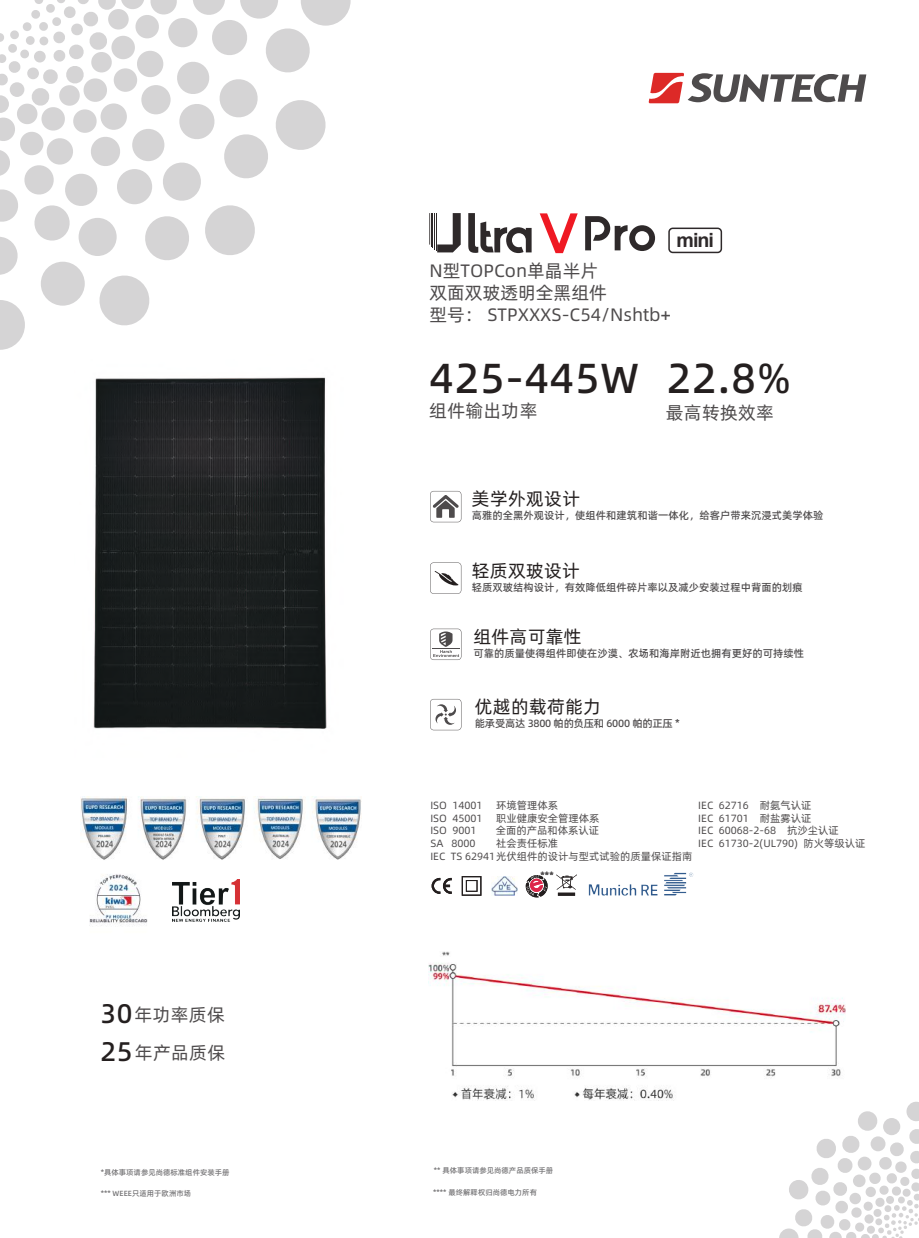
<style>
.page{position:relative;width:919px;height:1238px;background:#fff}
.page>*{position:absolute;margin:0;border:0;box-sizing:border-box;transform-origin:0 0}
.t1{font:42px "Alibaba Pu Hui Ti 2 65 Medium";letter-spacing:.02em;color:#241f1f}
.t2{font:700 19.65px "Arial";color:#2e292a}
.t3{font:18px/21.8px "Alibaba Pu Hui Ti 2 55 Regular";color:#4e4b4c}
.t4{font:18px "Alibaba Pu Hui Ti 2 55 Regular";letter-spacing:.02em;color:#241f1f}
.t5{font:18px/37.5px "Alibaba Pu Hui Ti 2 55 Regular";letter-spacing:.02em;color:#4e4b4c}
.t6{font:10.5px/12.6px "Alibaba Pu Hui Ti 2 55 Regular";color:#4e4b4c}
.t7{font:10.5px "Alibaba Pu Hui Ti 2 65 Medium";color:#4e4b4c}
.t8{font:10.5px "Alibaba Pu Hui Ti 2 65 Medium";letter-spacing:-.025em;color:#4e4b4c}
.t9{font:9.6px "Alibaba Pu Hui Ti 2 65 Medium";color:#4e4b4c}
.t10{font:7.5px "Alibaba Pu Hui Ti 2 65 Medium";color:#717072}
.s1{font-family:"Alibaba Pu Hui Ti 2 65 Medium";font-size:27px;color:#241f1f}
</style>
<div class="page">
<svg style="left:0;top:0;width:350px;height:350px"></svg>
<svg style="left:779px;top:1101px;width:139px;height:136px"></svg>
<svg style="left:648px;top:73px;width:218px;height:30px"></svg>
<img style="left:491px;top:876px;width:26px;height:19px">
<img style="left:588px;top:872px;width:106px;height:24px">
<svg style="left:430px;top:628px;width:31px;height:32px"></svg>
<svg style="left:430px;top:699px;width:31px;height:31px"></svg>
<svg style="left:430px;top:491px;width:31px;height:31px"></svg>
<svg style="left:585px;top:216px;width:70px;height:35px"></svg>
<svg style="left:539px;top:213px;width:38px;height:40px"></svg>
<hr style="left:435px;top:213px;width:1px;height:38px;background:#2e292a">
<hr style="left:434px;top:213px;width:1px;height:36px;background:#2e292a">
<hr style="left:432px;top:213px;width:1px;height:35px;background:#2e292a">
<hr style="left:431px;top:213px;width:1px;height:33px;background:#2e292a">
<svg style="left:429px;top:213px;width:1px;height:31px"></svg>
<svg style="left:468px;top:213px;width:63px;height:40px"></svg>
<svg style="left:437px;top:213px;width:23px;height:39px"></svg>
<div style="left:668px;top:227px;width:54px;height:26px;border:2px solid #2e292a;border-radius:4px"></div>
<svg style="left:431px;top:877px;width:20px;height:16px"></svg>
<svg style="left:461px;top:876px;width:20px;height:19px"></svg>
<svg style="left:525px;top:875px;width:22px;height:22px"></svg>
<svg style="left:556px;top:874px;width:21px;height:21px"></svg>
<svg style="left:430px;top:562px;width:31px;height:31px"></svg>
<img style="left:93px;top:377px;width:234px;height:352px">
<img style="left:173px;top:880px;width:66px;height:41px">
<img style="left:81px;top:796px;width:281px;height:64px">
<img style="left:89px;top:874px;width:59px;height:52px">
<img style="left:429px;top:951px;width:416px;height:149px">
<h3 class="t5" style="left:100px;top:995px;width:126px"><span class="s1">30</span>年功率质保<br><span class="s1">25</span>年产品质保</h3>
<p class="t10" style="left:101px;top:1166px;width:130px">*具体事项请参见尚德标准组件安装手册</p>
<p class="t10" style="left:101px;top:1187px;width:92px">*** WEEE只适用于欧洲市场</p>
<h2 class="t2" style="left:676px;top:227px;width:39px">mini</h2>
<h3 class="t3" style="left:429px;top:259px;width:242px">N型TOPCon单晶半片<br>双面双玻透明全黑组件<br>型号： STPXXXS-C54/Nshtb+</h3>
<h1 class="t1" style="left:429px;top:346px;width:363px">425-445W 22.8%</h1>
<h3 class="t3" style="left:429px;top:398px;width:110px">组件输出功率</h3>
<h3 class="t3" style="left:665px;top:400px;width:110px">最高转换效率</h3>
<h3 class="t4" style="left:472px;top:485px;width:110px">美学外观设计</h3>
<p class="t7" style="left:472px;top:507px;width:353px">高雅的全黑外观设计，使组件和建筑和谐一体化，给客户带来沉浸式美学体验</p>
<h3 class="t4" style="left:472px;top:557px;width:110px">轻质双玻设计</h3>
<p class="t7" style="left:472px;top:579px;width:332px">轻质双玻结构设计，有效降低组件碎片率以及减少安装过程中背面的划痕</p>
<h3 class="t4" style="left:473px;top:623px;width:110px">组件高可靠性</h3>
<p class="t7" style="left:473px;top:645px;width:332px">可靠的质量使得组件即使在沙漠、农场和海岸附近也拥有更好的可持续性</p>
<h3 class="t4" style="left:475px;top:693px;width:128px">优越的载荷能力</h3>
<p class="t8" style="left:475px;top:715px;width:206px">能承受高达 3800 帕的负压和 6000 帕的正压 *</p>
<p class="t6" style="left:430px;top:798px;width:54px">ISO 14001</p>
<p class="t6" style="left:496px;top:798px;width:63px">环境管理体系</p>
<p class="t6" style="left:430px;top:811px;width:54px">ISO 45001</p>
<p class="t6" style="left:496px;top:811px;width:105px">职业健康安全管理体系</p>
<p class="t6" style="left:430px;top:823px;width:48px">ISO 9001</p>
<p class="t6" style="left:496px;top:823px;width:105px">全面的产品和体系认证</p>
<p class="t6" style="left:430px;top:836px;width:47px">SA 8000</p>
<p class="t6" style="left:698px;top:798px;width:168px">IEC 62716 耐氨气认证<br>IEC 61701 耐盐雾认证<br>IEC 60068-2-68 抗沙尘认证<br>IEC 61730-2(UL790) 防火等级认证</p>
<p class="t6" style="left:430px;top:836px;width:263px;text-indent:66px">社会责任标准<br>IEC TS 62941光伏组件的设计与型式试验的质量保证指南</p>
<p class="t9" style="left:540px;top:867px;width:15px">***</p>
<p class="t10" style="left:434px;top:1164px;width:121px">** 具体事项请参见尚德产品质保手册</p>
<p class="t10" style="left:433px;top:1186px;width:105px">**** 最终解释权归尚德电力所有</p>
</div>
